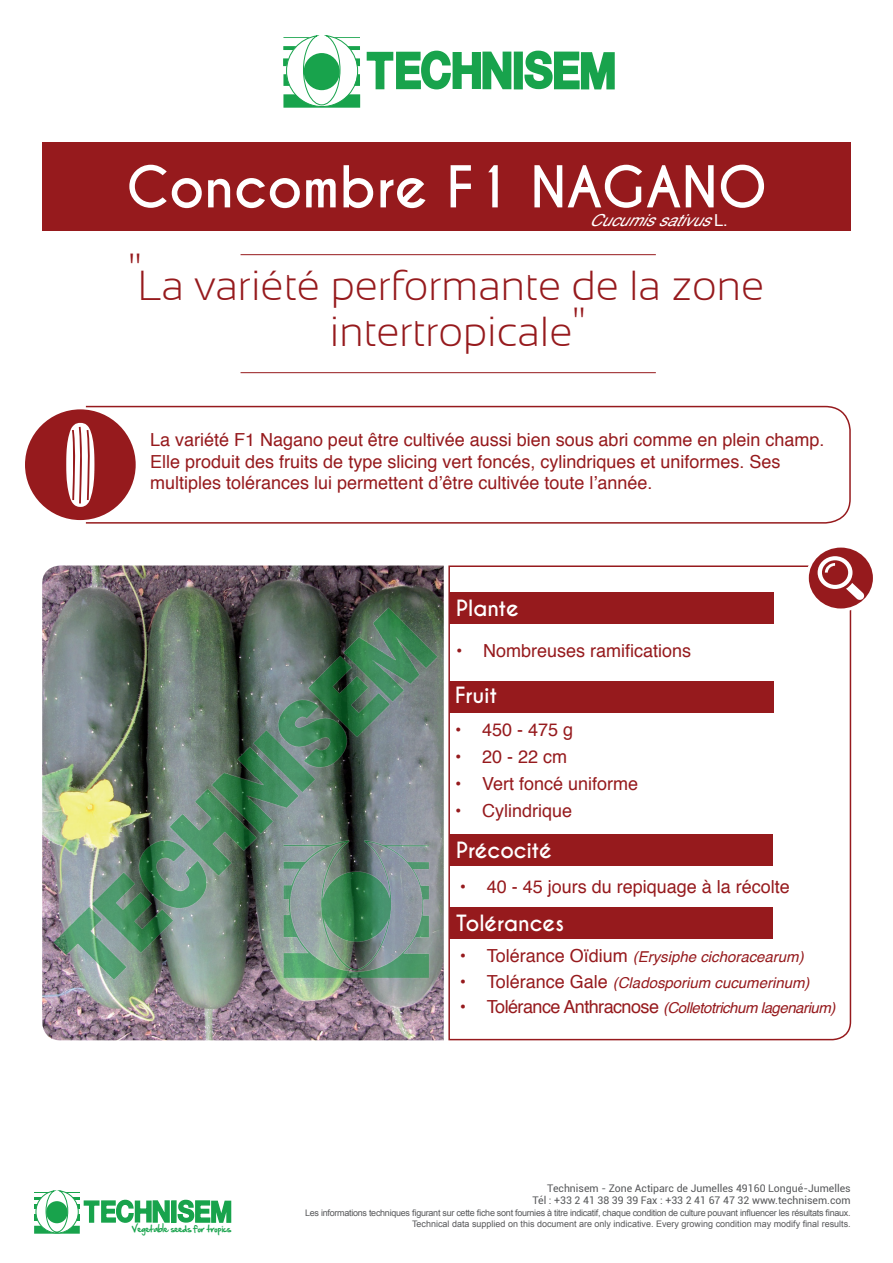
<style>
.page{position:relative;width:893px;height:1263px;background:#fff}
.page>*{position:absolute;margin:0;border:0;box-sizing:border-box;transform-origin:0 0}
.t1{font:700 54px "Caviar Dreams";color:#fff}
.t2{font:300 45px "Sansation";color:#961a1d}
.t3{font:300 42px/46.5px "Sansation";color:#961a1d;text-align:center}
.t4{font:700 21px "Caviar Dreams";letter-spacing:-.01em;color:#fff}
.Liste_à_puces{font:18px "Helvetica";color:#961a1d}
.t5{font:italic 16.5px "Helvetica";color:#fff}
.Liste_à_puces-2{font:italic 15px "Helvetica";color:#961a1d}
.Liste_à_puces-3{font:italic 15px "Helvetica";letter-spacing:-.03em;color:#961a1d}
.t6{font:10.5px "Roboto";color:#57585a}
.t7{font:9px "Arial";letter-spacing:-.03em;color:#57585a}
.t8{font:9px "Arial";color:#57585a}
.t9{font:8.25px "Hand Of Sean";color:#18a34c}
.s1{font-style:normal}
.s2{font-style:normal;font-size:18px}
</style>
<div class="page">
<div style="left:42px;top:142px;width:809px;height:88px;background:#961a1d"></div>
<svg style="left:448px;top:565px;width:404px;height:476px"></svg>
<div style="left:449px;top:592px;width:324px;height:31px;background:#961a1d"></div>
<svg style="left:807px;top:546px;width:67px;height:64px"></svg>
<div style="left:806px;top:545px;width:70px;height:66px;border:3px solid #fff;border-radius:50%"></div>
<svg style="left:818px;top:556px;width:46px;height:44px"></svg>
<hr style="left:241px;top:254px;width:415px;height:1px;background:#961a1d">
<hr style="left:241px;top:372px;width:415px;height:1px;background:#961a1d">
<div style="left:449px;top:682px;width:324px;height:31px;background:#961a1d"></div>
<div style="left:449px;top:834px;width:324px;height:32px;background:#961a1d"></div>
<svg style="left:366px;top:50px;width:146px;height:40px"></svg>
<div style="left:515px;top:53px;width:7px;height:35px;background:#18a34c"></div>
<div style="left:514px;top:52px;width:9px;height:37px;border:2px solid #18a34c"></div>
<svg style="left:524px;top:50px;width:91px;height:40px"></svg>
<svg style="left:283px;top:35px;width:77px;height:73px"></svg>
<img style="left:42px;top:565px;width:402px;height:475px">
<svg style="left:34px;top:1190px;width:136px;height:44px"></svg>
<hr style="left:172px;top:1201px;width:4px;height:21px;background:#18a34c">
<div style="left:171px;top:1200px;width:6px;height:23px;border:1px solid #18a34c"></div>
<svg style="left:177px;top:1199px;width:55px;height:24px"></svg>
<div style="left:25px;top:409px;width:111px;height:111px;background:#961a1d;border-radius:50%"></div>
<svg style="left:84px;top:405px;width:767px;height:119px"></svg>
<svg style="left:66px;top:422px;width:29px;height:85px"></svg>
<img style="left:49px;top:604px;width:393px;height:386px">
<div style="left:449px;top:907px;width:324px;height:32px;background:#961a1d"></div>
<p class="t1" style="left:126px;top:154px;width:643px">Concombre F1 NAGANO</p>
<p class="t5" style="left:589px;top:208px;width:140px">Cucumissativus<span class="s1">L .</span></p>
<p class="t2" style="left:128px;top:244px;width:15px">"</p>
<p class="t3" style="left:138px;top:262px;width:627px">La variété performante de la zone intertropicale</p>
<p class="t2" style="left:572px;top:298px;width:15px">"</p>
<p class="Liste_à_puces" style="left:150px;top:426px;width:676px">La variété F1 Nagano peut être cultivée aussi bien sous abri comme en plein champ.</p>
<p class="Liste_à_puces" style="left:150px;top:447px;width:632px">Elle produit des fruits de type slicing vert foncés, cylindriques et uniformes. Ses</p>
<p class="Liste_à_puces" style="left:150px;top:469px;width:504px">multiples tolérances lui permettent d’être cultivée toute l’année.</p>
<p class="t4" style="left:456px;top:595px;width:64px">Plante</p>
<p class="Liste_à_puces" style="left:456px;top:636px;width:237px">• Nombreuses ramifications</p>
<p class="t4" style="left:455px;top:683px;width:43px">Fruit</p>
<p class="Liste_à_puces" style="left:455px;top:716px;width:120px">• 450 - 475 g</p>
<p class="Liste_à_puces" style="left:455px;top:743px;width:114px">• 20 - 22 cm</p>
<p class="Liste_à_puces" style="left:455px;top:770px;width:185px">• Vert foncé uniforme</p>
<p class="Liste_à_puces" style="left:455px;top:797px;width:119px">• Cylindrique</p>
<p class="t4" style="left:456px;top:838px;width:97px">Précocité</p>
<p class="t9" style="left:132px;top:1221px;width:101px">Vegetable seeds for tropics</p>
<p class="Liste_à_puces" style="left:460px;top:872px;width:332px">• 40 - 45 jours du repiquage à la récolte</p>
<p class="t4" style="left:456px;top:910px;width:110px">Tolérances</p>
<p class="Liste_à_puces-2" style="left:460px;top:945px;width:345px"><span class="s2">• Tolérance Oïdium</span> (Erysiphe cichoracearum)</p>
<p class="Liste_à_puces-2" style="left:460px;top:970px;width:351px"><span class="s2">• Tolérance Gale</span> (Cladosporium cucumerinum)</p>
<p class="Liste_à_puces-3" style="left:460px;top:996px;width:377px"><span class="s2">• Tolérance Anthracnose</span> (Colletotrichum lagenarium)</p>
<p class="t6" style="left:547px;top:1181px;width:305px">Technisem - Zone Actiparc de Jumelles 49160 Longué-Jumelles</p>
<p class="t6" style="left:532px;top:1193px;width:320px">Tél : +33 2 41 38 39 39 Fax : +33 2 41 67 47 32 www.technisem.com</p>
<p class="t7" style="left:305px;top:1207px;width:547px">Les informations techniques figurant sur cette fiche sont fournies à titre indicatif, chaque condition de culture pouvant influencer les résultats finaux.</p>
<p class="t8" style="left:412px;top:1218px;width:440px">Technical data supplied on this document are only indicative. Every growing condition may modify final results.</p>
</div>
